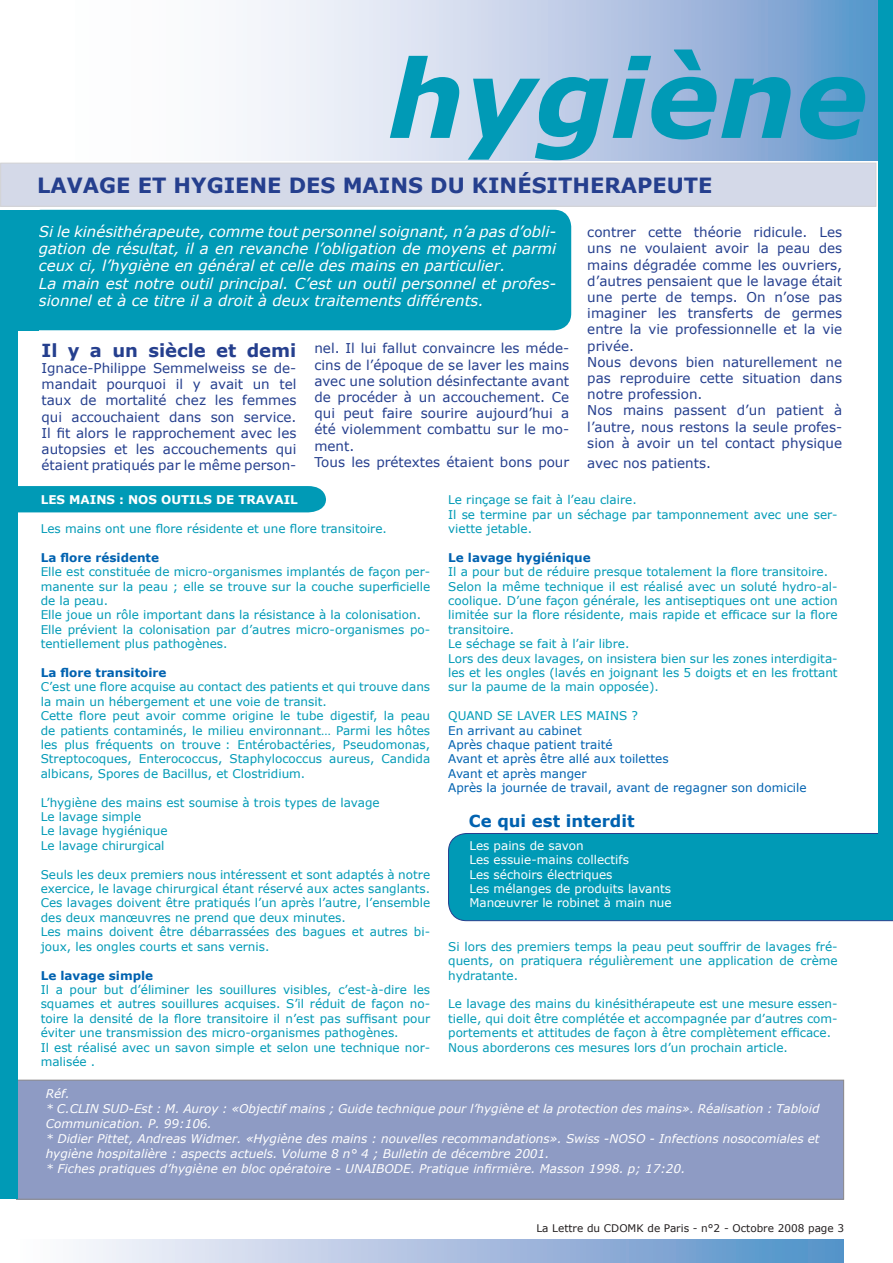
<style>
.page{position:relative;width:893px;height:1263px;background:#fff}
.page>*{position:absolute;margin:0;border:0;box-sizing:border-box;transform-origin:0 0}
.t1{font:italic 700 108px "Verdana";color:#009ab6}
.t2{font:700 21px "Verdana";color:#253f8e}
.t3{font:700 18px "Verdana";color:#253f8e}
.t4{font:700 16.5px "Verdana";color:#0162b0}
.t5{font:italic 15px/17.4px "Verdana";color:#fff}
.t6{font:13.5px/16.2px "Verdana";color:#253f8e}
.t7{font:12px/14.4px "Verdana";color:#009ab6}
.t8{font:italic 12px/15px "Verdana";color:#fff}
.t9{font:12px/14.4px "Verdana";color:#0162b0}
.t10{font:12px/14.4px "Verdana";color:#fff}
.t11{font:700 12px "Verdana";color:#0162b0}
.t12{font:700 12px "Verdana";color:#fff}
.t13{font:10.5px "Verdana";color:#231f20}
</style>
<div class="page">
<div style="left:17px;top:486px;width:309px;height:26px;background:#009ab6"></div>
<div style="left:16px;top:1080px;width:828px;height:119px;background:#8e9bc4"></div>
<div style="left:24px;top:210px;width:547px;height:120px;background:#009ab6;border-radius:17px"></div>
<svg style="left:243px;top:0;width:636px;height:160px;background:#b8cbe5"></svg>
<div style="left:0;top:1239px;width:844px;height:24px;background:linear-gradient(to right,#fffeff,#568dc7)"></div>
<div style="left:448px;top:833px;width:445px;height:88px;background:#009ab6"></div>
<div style="left:0;top:210px;width:38px;height:120px;background:#009ab6"></div>
<div style="left:0;top:330px;width:17px;height:869px;background:#009ab6"></div>
<div style="left:879px;top:0;width:14px;height:846px;background:#009ab6"></div>
<div style="left:1px;top:163px;width:875px;height:43px;background:#d4d9e8"></div>
<h1 class="t1" style="left:388px;top:30px;width:481px">hygiène</h1>
<h2 class="t2" style="left:37px;top:172px;width:677px">LAVAGE ET HYGIENE DES MAINS DU KINÉSITHERAPEUTE</h2>
<p class="t5" style="left:39px;top:222px;width:519px">Si le kinésithérapeute, comme tout personnel soignant, n’a pas d’obli&shy;gation de résultat, il a en revanche l’obligation de moyens et parmi ceux ci, l’hygiène en général et celle des mains en particulier.<br>La main est notre outil principal. C’est un outil personnel et profes&shy;sionnel et à ce titre il a droit à deux traitements différents.</p>
<h3 class="t3" style="left:42px;top:339px;width:256px">Il y a un siècle et demi</h3>
<p class="t6" style="left:42px;top:360px;width:256px;text-align:justify">Ignace-Philippe Semmelweiss se de&shy;mandait pourquoi il y avait un tel taux de mortalité chez les femmes qui accouchaient dans son service.<br>Il fit alors le rapprochement avec les autopsies et les accouchements qui étaient pratiqués par le même person-</p>
<p class="t6" style="left:314px;top:340px;width:256px">nel. Il lui fallut convaincre les méde&shy;cins de l’époque de se laver les mains avec une solution désinfectante avant de procéder à un accouchement. Ce qui peut faire sourire aujourd’hui a été violemment combattu sur le mo&shy;ment.<br>Tous les prétextes étaient bons pour</p>
<p class="t6" style="left:587px;top:224px;width:256px">contrer cette théorie ridicule. Les uns ne voulaient avoir la peau des mains dégradée comme les ouvriers, d’autres pensaient que le lavage était une perte de temps. On n’ose pas imaginer les transferts de germes entre la vie professionnelle et la vie privée.<br>Nous devons bien naturellement ne pas reproduire cette situation dans notre profession.<br>Nos mains passent d’un patient à l’autre, nous restons la seule profes&shy;sion à avoir un tel contact physique</p>
<p class="t6" style="left:587px;top:454px;width:125px">avec nos patients.</p>
<p class="t12" style="left:41px;top:492px;width:259px">LES MAINS : NOS OUTILS DE TRAVAIL</p>
<p class="t7" style="left:41px;top:521px;width:348px">Les mains ont une flore résidente et une flore transitoire.</p>
<p class="t11" style="left:41px;top:550px;width:120px">La flore résidente</p>
<p class="t7" style="left:41px;top:564px;width:391px">Elle est constituée de micro-organismes implantés de façon per&shy;manente sur la peau ; elle se trouve sur la couche superficielle de la peau.<br>Elle joue un rôle important dans la résistance à la colonisation.<br>Elle prévient la colonisation par d’autres micro-organismes po&shy;tentiellement plus pathogènes.</p>
<p class="t11" style="left:41px;top:665px;width:127px">La flore transitoire</p>
<p class="t7" style="left:41px;top:679px;width:391px">C’est une flore acquise au contact des patients et qui trouve dans la main un hébergement et une voie de transit.<br>Cette flore peut avoir comme origine le tube digestif, la peau de patients contaminés, le milieu environnant… Parmi les hôtes les plus fréquents on trouve : Entérobactéries, Pseudomonas, Streptocoques, Enterococcus, Staphylococcus aureus, Candida albicans, Spores de Bacillus, et Clostridium.</p>
<p class="t7" style="left:41px;top:795px;width:340px">L’hygiène des mains est soumise à trois types de lavage<br>Le lavage simple<br>Le lavage hygiénique<br>Le lavage chirurgical</p>
<p class="t7" style="left:41px;top:867px;width:391px">Seuls les deux premiers nous intéressent et sont adaptés à notre exercice, le lavage chirurgical étant réservé aux actes sanglants.<br>Ces lavages doivent être pratiqués l’un après l’autre, l’ensemble des deux manœuvres ne prend que deux minutes.<br>Les mains doivent être débarrassées des bagues et autres bi&shy;joux, les ongles courts et sans vernis.</p>
<p class="t11" style="left:41px;top:967px;width:114px">Le lavage simple</p>
<p class="t7" style="left:41px;top:982px;width:391px">Il a pour but d’éliminer les souillures visibles, c’est-à-dire les squames et autres souillures acquises. S’il réduit de façon no&shy;toire la densité de la flore transitoire il n’est pas suffisant pour éviter une transmission des micro-organismes pathogènes.<br>Il est réalisé avec un savon simple et selon une technique nor&shy;malisée .</p>
<p class="t7" style="left:448px;top:492px;width:391px">Le rinçage se fait à l’eau claire.<br>Il se termine par un séchage par tamponnement avec une ser&shy;viette jetable.</p>
<p class="t11" style="left:448px;top:550px;width:144px">Le lavage hygiénique</p>
<p class="t7" style="left:448px;top:564px;width:391px">Il a pour but de réduire presque totalement la flore transitoire.<br>Selon la même technique il est réalisé avec un soluté hydro-al&shy;coolique. D’une façon générale, les antiseptiques ont une action limitée sur la flore résidente, mais rapide et efficace sur la flore transitoire.<br>Le séchage se fait à l’air libre.<br>Lors des deux lavages, on insistera bien sur les zones interdigita&shy;les et les ongles (lavés en joignant les 5 doigts et en les frottant sur la paume de la main opposée).</p>
<p class="t7" style="left:448px;top:708px;width:191px">QUAND SE LAVER LES MAINS ?</p>
<p class="t9" style="left:448px;top:723px;width:360px">En arrivant au cabinet<br>Après chaque patient traité<br>Avant et après être allé aux toilettes<br>Avant et après manger<br>Après la journée de travail, avant de regagner son domicile</p>
<h3 class="t4" style="left:469px;top:810px;width:167px">Ce qui est interdit</h3>
<p class="t10" style="left:469px;top:838px;width:204px">Les pains de savon<br>Les essuie-mains collectifs<br>Les séchoirs électriques<br>Les mélanges de produits lavants<br>Manœuvrer le robinet à main nue</p>
<p class="t7" style="left:448px;top:939px;width:391px;text-align:justify">Si lors des premiers temps la peau peut souffrir de lavages fré&shy;quents, on pratiquera régulièrement une application de crème hydratante.</p>
<p class="t7" style="left:448px;top:996px;width:391px">Le lavage des mains du kinésithérapeute est une mesure essen&shy;tielle, qui doit être complétée et accompagnée par d’autres com&shy;portements et attitudes de façon à être complètement efficace.<br>Nous aborderons ces mesures lors d’un prochain article.</p>
<p class="t8" style="left:46px;top:1085px;width:775px">Réf.<br>* C.CLIN SUD-Est : M. Auroy : «Objectif mains ; Guide technique pour l’hygiène et la protection des mains». Réalisation : Tabloid Communication. P. 99:106.<br>* Didier Pittet, Andreas Widmer. «Hygiène des mains : nouvelles recommandations». Swiss -NOSO - Infections nosocomiales et hygiène hospitalière : aspects actuels. Volume 8 n° 4 ; Bulletin de décembre 2001.<br>* Fiches pratiques d’hygiène en bloc opératoire - UNAIBODE. Pratique infirmière. Masson 1998. p; 17:20.</p>
<p class="t13" style="left:536px;top:1221px;width:299px">La Lettre du CDOMK de Paris - n°2 - Octobre 2008 page</p>
</div>
